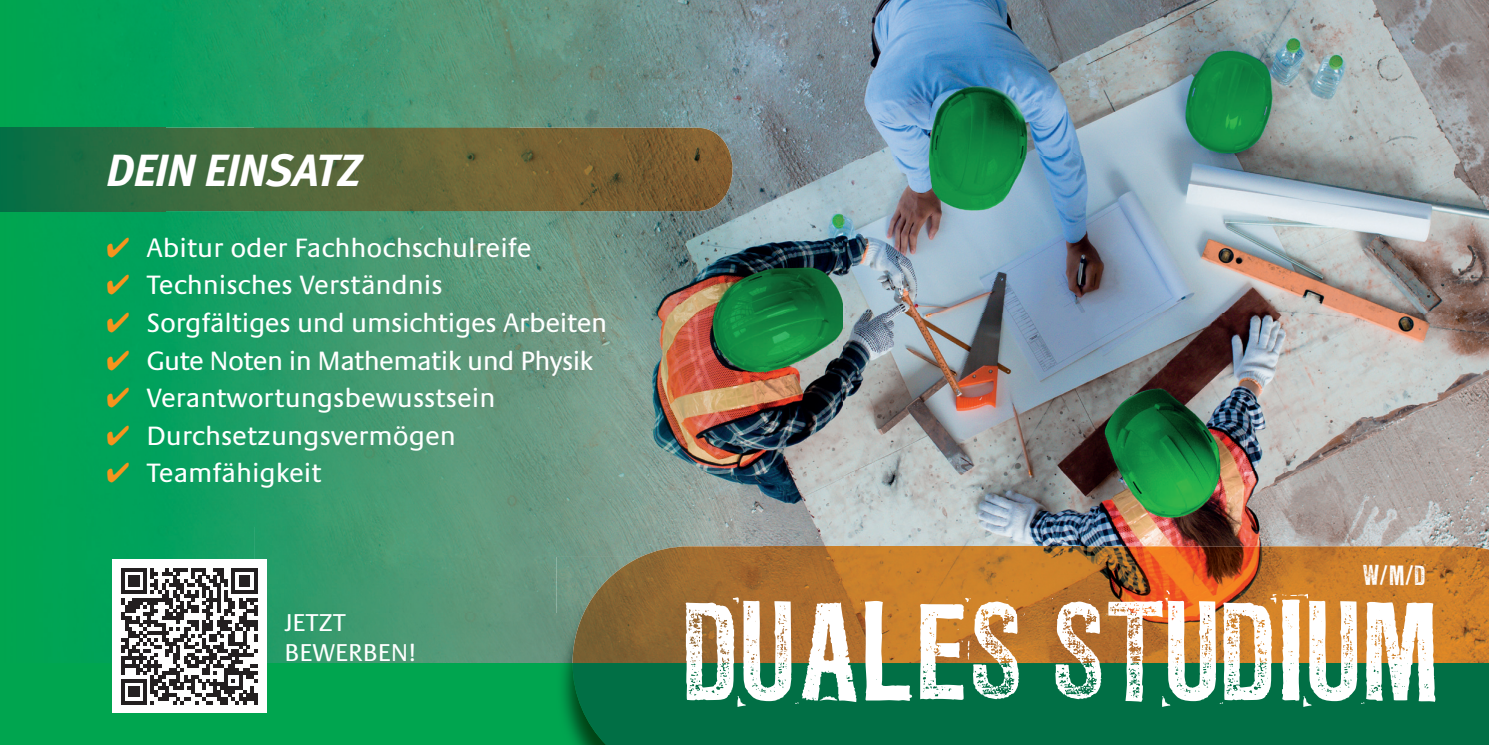
<style>
.page{position:relative;width:1489px;height:745px;background:#fff}
.page>*{position:absolute;margin:0;border:0;box-sizing:border-box;transform-origin:0 0}
.t1{font:124.75px "LL Rubber Grotesque OTF";letter-spacing:-.03em;color:#fff}
.t2{font:italic 700 45px "Meta";letter-spacing:-.01em;color:#fff}
.t3{font:27.5px "Praxis";color:#fff}
.t4{font:27.5px "Praxis";letter-spacing:-.02em;color:#fff}
.t5{font:25.25px/30px "Praxis";color:#fff}
.t6{font:25px "LL Rubber Grotesque OTF";color:#fff}
.s1{color:#f7931d}
</style>
<div class="page">
<img style="left:844px;top:0;width:644px;height:546px">
<img style="left:763px;top:0;width:81px;height:546px">
<img style="left:509px;top:0;width:254px;height:526px">
<img style="left:254px;top:0;width:255px;height:128px">
<img style="left:0;top:0;width:254px;height:662px">
<img style="left:254px;top:211px;width:255px;height:315px">
<img style="left:254px;top:526px;width:509px;height:87px">
<img style="left:267px;top:613px;width:289px;height:49px">
<div style="left:0;top:662px;width:1488px;height:82px;background:#00a54f"></div>
<img style="left:556px;top:556px;width:16px;height:106px">
<img style="left:556px;top:662px;width:16px;height:74px">
<img style="left:572px;top:546px;width:916px;height:116px">
<div style="left:572px;top:662px;width:916px;height:82px;background:#016f45"></div>
<img style="left:0;top:128px;width:744px;height:83px">
<div style="left:112px;top:559px;width:154px;height:153px;background:#fff"></div>
<svg style="left:121px;top:568px;width:136px;height:136px"></svg>
<h2 class="t2" style="left:106px;top:143px;width:256px">DEIN EINSATZ</h2>
<p class="t3" style="left:106px;top:233px;width:426px"><span class="s1">✔</span> Abitur oder Fachhochschulreife</p>
<p class="t3" style="left:106px;top:270px;width:338px"><span class="s1">✔</span> Technisches Verständnis</p>
<p class="t3" style="left:106px;top:308px;width:502px"><span class="s1">✔</span> Sorgfältiges und umsichtiges Arbeiten</p>
<p class="t4" style="left:106px;top:345px;width:488px"><span class="s1">✔</span> Gute Noten in Mathematik und Physik</p>
<p class="t3" style="left:106px;top:383px;width:390px"><span class="s1">✔</span> Verantwortungsbewusstsein</p>
<p class="t3" style="left:106px;top:420px;width:351px"><span class="s1">✔</span> Durchsetzungsvermögen</p>
<p class="t3" style="left:106px;top:458px;width:217px"><span class="s1">✔</span> Teamfähigkeit</p>
<p class="t5" style="left:284px;top:608px;width:132px">JETZT<br>BEWERBEN!</p>
<p class="t6" style="left:1362px;top:559px;width:65px">W/M/D</p>
<h1 class="t1" style="left:681px;top:574px;width:762px">DUALES STUDIUM</h1>
</div>
